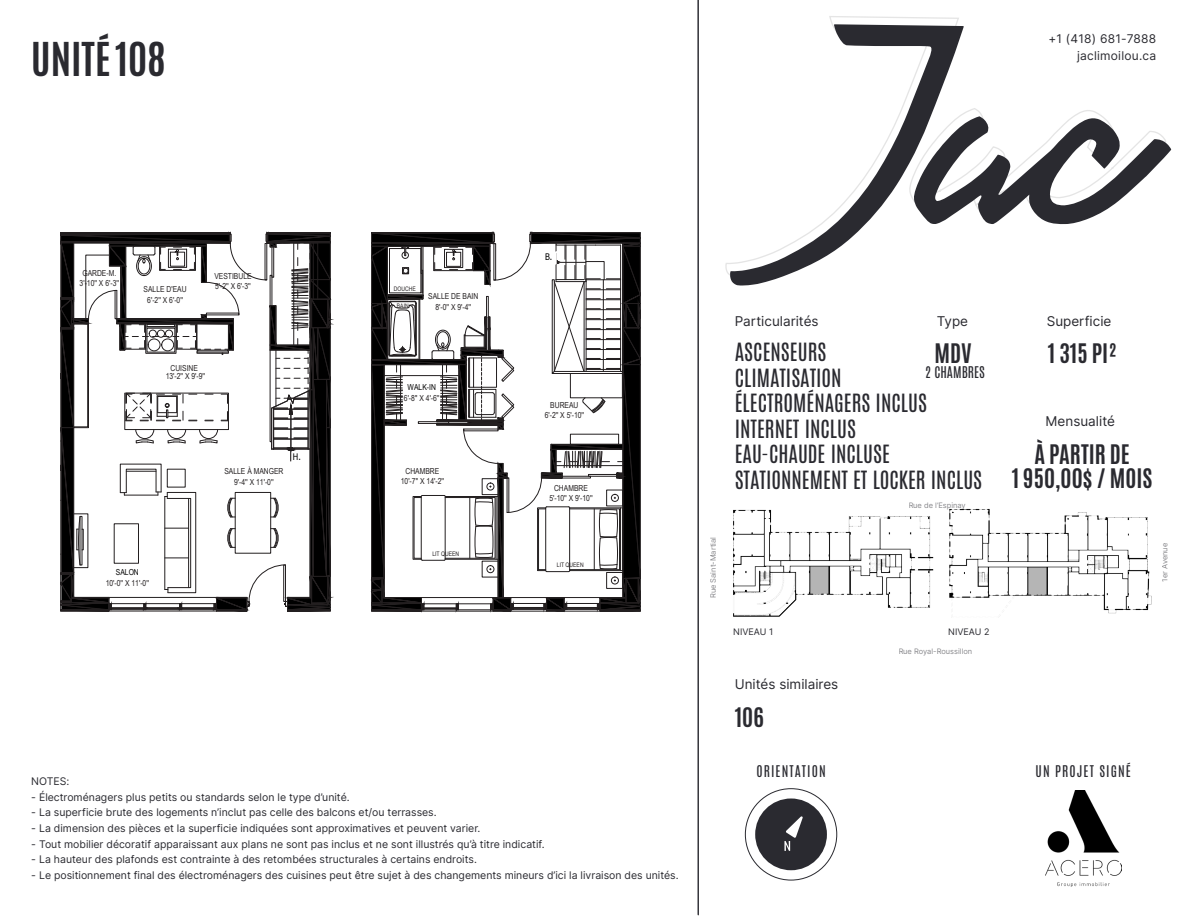
<style>
.page{position:relative;width:1188px;height:918px;background:#fff}
.page>*{position:absolute;margin:0;border:0;box-sizing:border-box;transform-origin:0 0}
.t1{font:700 39px "Antonio";color:#2a2a30}
.t2{font:700 22.5px "Antonio";color:#2a2a30}
.t3{font:21px/25.5px "Antonio";color:#2a2a30}
.t4{font:13.5px "Inter";color:#2a2a30}
.t5{font:13.5px "Antonio";letter-spacing:.08em;color:#2a2a30}
.t6{font:13.5px "Antonio";color:#2a2a30}
.t7{font:12px/17.4px "Inter";letter-spacing:.02em;color:#2a2a30;text-align:right}
.t8{font:10.5px "Inter";color:#2a2a30}
.t9{font:9px "Inter";color:#2a2a30}
.t10{font:9px "Tahoma";color:#000;scale:.9 1}
.t11{font:8.25px/10.5px "Arial Narrow";color:#231f20;text-align:center}
.t12{font:7.5px "Inter";color:#5f5f64}
.t13{font:6.15px "Arial Narrow";color:#231f20}
.s1{color:#000}
</style>
<div class="page">
<svg style="left:725px;top:16px;width:234px;height:259px"></svg>
<svg style="left:730px;top:24px;width:234px;height:262px"></svg>
<svg style="left:908px;top:107px;width:263px;height:117px"></svg>
<img style="left:1045px;top:790px;width:76px;height:96px">
<div style="left:755px;top:799px;width:72px;height:71px;background:#2a2a30;border-radius:50%"></div>
<svg style="left:784px;top:816px;width:19px;height:35px"></svg>
<hr style="left:698px;top:0;width:1px;height:915px;background:#2a2a30">
<img style="left:733px;top:509px;width:200px;height:108px">
<img style="left:949px;top:508px;width:202px;height:106px">
<svg style="left:60px;top:232px;width:271px;height:380px"></svg>
<svg style="left:371px;top:232px;width:270px;height:380px"></svg>
<div style="left:565px;top:607px;width:33px;height:2px;border:1px solid #231f20"></div>
<div style="left:512px;top:607px;width:32px;height:2px;border:1px solid #231f20"></div>
<p class="t1" style="left:31px;top:29px;width:136px">UNITÉ108</p>
<p class="t7" style="left:1048px;top:29px;width:109px">+1 (418) 681-7888 jaclimoilou.ca</p>
<p class="t11" style="left:80px;top:267px;width:41px">GARDE-M.<br>3'-10'' X 6'-3''</p>
<p class="t11" style="left:214px;top:270px;width:39px;text-align:left">VESTIBULE<br>5'-2'' X 6'-3''</p>
<p class="t11" style="left:144px;top:284px;width:45px">SALLE D'EAU<br>6'-2'' X 6'-0''</p>
<p class="t11" style="left:166px;top:364px;width:41px;line-height:8.2px">CUISINE<br>13'-2'' X 9'-9''</p>
<p class="t11" style="left:224px;top:466px;width:61px">SALLE À MANGER<br>9'-4'' X 11'-0''</p>
<p class="t10" style="left:293px;top:451px;width:10px">H.</p>
<p class="t10" style="left:293px;top:452px;width:10px">H.</p>
<p class="t11" style="left:106px;top:567px;width:45px"><span class="s1">SALON<br></span>10'-0'' X 11'-0''</p>
<p class="t13" style="left:394px;top:285px;width:24px">DOUCHE</p>
<p class="t13" style="left:397px;top:301px;width:13px">BAIN</p>
<p class="t11" style="left:428px;top:291px;width:52px">SALLE DE BAIN<br>8'-0'' X 9'-4''</p>
<p class="t11" style="left:404px;top:382px;width:37px"><span class="s1">WALK-IN<br></span>6'-8'' X 4'-6''</p>
<p class="t11" style="left:401px;top:465px;width:45px">CHAMBRE<br>10'-7'' X 14'-2''</p>
<p class="t13" style="left:432px;top:549px;width:28px">LIT QUEEN</p>
<p class="t10" style="left:545px;top:251px;width:10px">B.</p>
<p class="t11" style="left:545px;top:399px;width:41px">BUREAU<br>6'-2'' X 5'-10''</p>
<p class="t11" style="left:549px;top:482px;width:45px">CHAMBRE<br>5'-10'' X 9'-10''</p>
<p class="t13" style="left:557px;top:561px;width:28px">LIT QUEEN</p>
<p class="t8" style="left:31px;top:774px;width:40px">NOTES:</p>
<p class="t8" style="left:31px;top:789px;width:320px">- Électroménagers plus petits ou standards selon le type d’unité.</p>
<p class="t8" style="left:31px;top:805px;width:407px">- La superficie brute des logements n’inclut pas celle des balcons et/ou terrasses.</p>
<p class="t8" style="left:31px;top:820px;width:451px">- La dimension des pièces et la superficie indiquées sont approximatives et peuvent varier.</p>
<p class="t8" style="left:31px;top:836px;width:515px">- Tout mobilier décoratif apparaissant aux plans ne sont pas inclus et ne sont illustrés qu’à titre indicatif.</p>
<p class="t8" style="left:31px;top:852px;width:447px">- La hauteur des plafonds est contrainte à des retombées structurales à certains endroits.</p>
<p class="t8" style="left:31px;top:867px;width:649px">- Le positionnement final des électroménagers des cuisines peut être sujet à des changements mineurs d’ici la livraison des unités.</p>
<p class="t4" style="left:735px;top:311px;width:85px">Particularités</p>
<p class="t4" style="left:937px;top:311px;width:33px">Type</p>
<p class="t4" style="left:1047px;top:311px;width:66px">Superficie</p>
<h3 class="t3" style="left:735px;top:340px;width:249px">ASCENSEURS<br>CLIMATISATION<br>ÉLECTROMÉNAGERS INCLUS<br>INTERNET INCLUS<br>EAU-CHAUDE INCLUSE<br>STATIONNEMENT ET LOCKER INCLUS</h3>
<p class="t2" style="left:935px;top:336px;width:39px">MDV</p>
<p class="t6" style="left:925px;top:362px;width:61px">2 CHAMBRES</p>
<p class="t12" style="left:909px;top:500px;width:59px">Rue de l’Espinay</p>
<p class="t2" style="left:1048px;top:336px;width:71px">1 315 PI²</p>
<p class="t4" style="left:1046px;top:411px;width:71px">Mensualité</p>
<p class="t2" style="left:1034px;top:438px;width:97px">À PARTIR DE</p>
<p class="t2" style="left:1012px;top:461px;width:142px">1 950,00$ / MOIS</p>
<p class="t12" style="left:708px;top:598px;width:63px;rotate:-90deg">Rue Saint-Martial</p>
<p class="t12" style="left:1159px;top:582px;width:40px;rotate:-90deg">1er Avenue</p>
<p class="t9" style="left:733px;top:625px;width:42px">NIVEAU 1</p>
<p class="t9" style="left:948px;top:625px;width:43px">NIVEAU 2</p>
<p class="t4" style="left:735px;top:675px;width:105px">Unités similaires</p>
<p class="t2" style="left:735px;top:701px;width:30px">106</p>
<p class="t5" style="left:756px;top:762px;width:71px">ORIENTATION</p>
<p class="t12" style="left:898px;top:646px;width:75px">Rue Royal-Roussillon</p>
<p class="t5" style="left:1036px;top:762px;width:97px">UN PROJET SIGNÉ</p>
</div>
